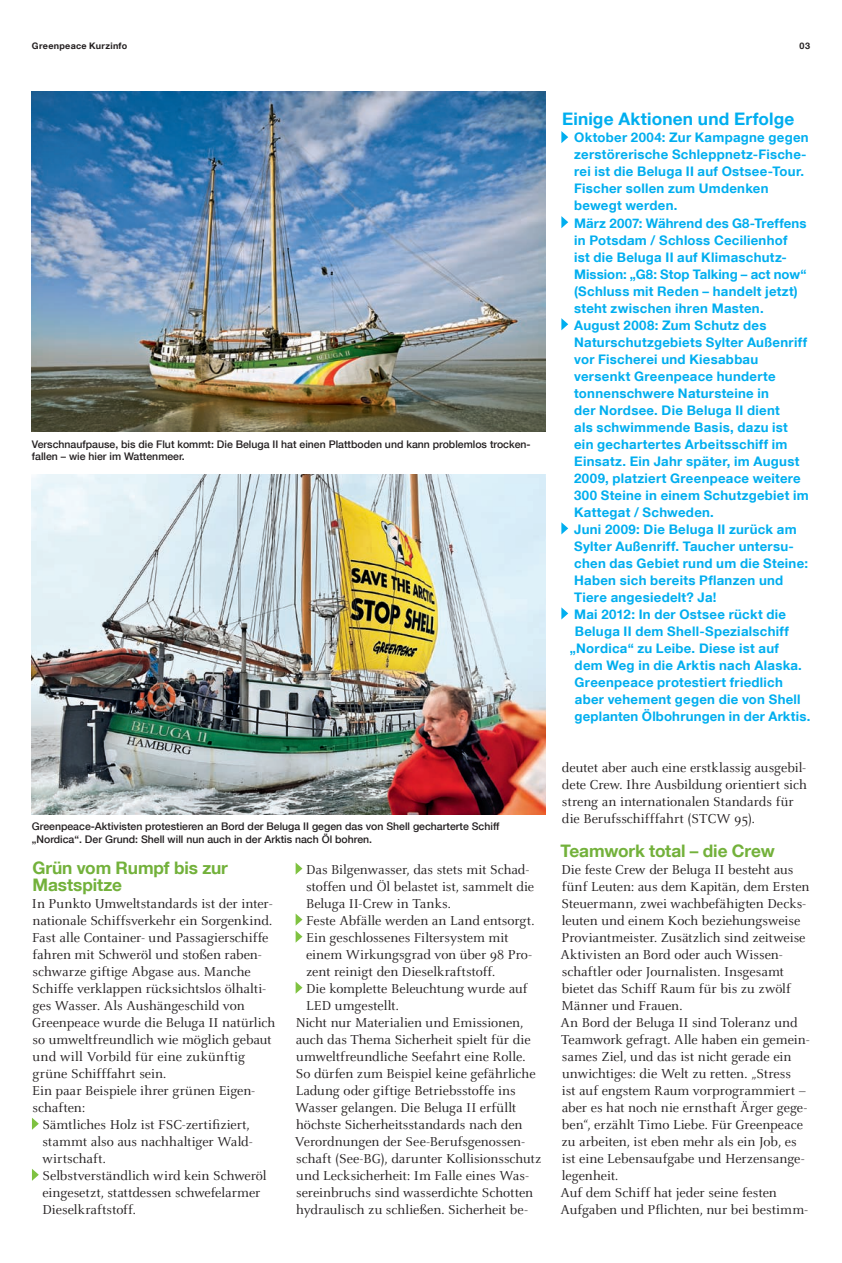
<style>
.page{position:relative;width:842px;height:1263px;background:#fff}
.page>*{position:absolute;margin:0;border:0;box-sizing:border-box;transform-origin:0 0}
.t1{font:700 17.25px/17px "Helvetica Neue LT Com";letter-spacing:-.005em;color:#73b13b}
.t2{font:700 17.25px "Helvetica Neue LT Com";letter-spacing:.01em;color:#00aeef}
.t3{font:14.25px/17px "Celeste";letter-spacing:-.005em;color:#231f20}
.t4{font:14.25px "Celeste";letter-spacing:.015em;color:#231f20}
.t5{font:700 13.2px "Helvetica Neue LT Com";letter-spacing:.02em;color:#00aeef}
.t6{font:700 13.2px "Helvetica Neue LT Com";color:#00aeef}
.t7{font:500 10.5px/12.8px "Helvetica Neue LT Com";color:#231f20}
.t8{font:700 9px "Helvetica Neue LT Com";letter-spacing:.035em;color:#231f20}
</style>
<div class="page">
<svg style="left:32px;top:1118px;width:7px;height:12px"></svg>
<svg style="left:32px;top:1169px;width:7px;height:12px"></svg>
<svg style="left:296px;top:863px;width:6px;height:11px"></svg>
<svg style="left:296px;top:914px;width:6px;height:29px"></svg>
<svg style="left:296px;top:982px;width:6px;height:12px"></svg>
<svg style="left:561px;top:131px;width:7px;height:12px"></svg>
<svg style="left:561px;top:216px;width:7px;height:12px"></svg>
<svg style="left:561px;top:318px;width:7px;height:12px"></svg>
<svg style="left:561px;top:522px;width:7px;height:12px"></svg>
<svg style="left:561px;top:607px;width:7px;height:12px"></svg>
<img style="left:32px;top:91px;width:513px;height:341px">
<img style="left:32px;top:474px;width:513px;height:340px">
<p class="t8" style="left:32px;top:40px;width:97px">Greenpeace Kurzinfo</p>
<p class="t8" style="left:799px;top:40px;width:12px">03</p>
<p class="t7" style="left:32px;top:437px;width:500px">Verschnaufpause, bis die Flut kommt: Die Beluga II hat einen Plattboden und kann problemlos trocken&shy;fallen – wie hier im Wattenmeer.</p>
<p class="t7" style="left:32px;top:820px;width:469px">Greenpeace-Aktivisten protestieren an Bord der Beluga II gegen das von Shell gecharterte Schiff „Nordica“. Der Grund: Shell will nun auch in der Arktis nach Öl bohren.</p>
<p class="t1" style="left:32px;top:859px;width:197px">Grün vom Rumpf bis zur<br>Mastspitze</p>
<p class="t3" style="left:32px;top:895px;width:242px">In Punkto Umweltstandards ist der inter-</p>
<p class="t3" style="left:33px;top:912px;width:241px">nationale Schiffsverkehr ein Sorgenkind.</p>
<p class="t3" style="left:32px;top:929px;width:238px">Fast alle Container- und Passagierschiffe</p>
<p class="t3" style="left:32px;top:946px;width:231px">fahren mit Schweröl und stoßen raben-</p>
<p class="t3" style="left:33px;top:963px;width:220px">schwarze giftige Abgase aus. Manche</p>
<p class="t3" style="left:32px;top:980px;width:235px">Schiffe verklappen rücksichtslos ölhalti-</p>
<p class="t3" style="left:33px;top:997px;width:214px">ges Wasser. Als Aushängeschild von</p>
<p class="t3" style="left:32px;top:1015px;width:244px">Greenpeace wurde die Beluga II natürlich</p>
<p class="t3" style="left:33px;top:1032px;width:241px">so umweltfreundlich wie möglich gebaut</p>
<p class="t4" style="left:33px;top:1049px;width:214px">und will Vorbild für eine zukünftig</p>
<p class="t3" style="left:33px;top:1066px;width:135px">grüne Schifffahrt sein.</p>
<p class="t3" style="left:32px;top:1083px;width:224px">Ein paar Beispiele ihrer grünen Eigen-</p>
<p class="t3" style="left:33px;top:1100px;width:54px">schaften:</p>
<p class="t3" style="left:42px;top:1117px;width:209px">Sämtliches Holz ist FSC-zertifiziert,</p>
<p class="t3" style="left:42px;top:1134px;width:211px">stammt also aus nachhaltiger Wald-</p>
<p class="t3" style="left:42px;top:1151px;width:65px">wirtschaft.</p>
<p class="t3" style="left:42px;top:1168px;width:226px">Selbstverständlich wird kein Schweröl</p>
<p class="t3" style="left:42px;top:1185px;width:220px">eingesetzt, stattdessen schwefelarmer</p>
<p class="t3" style="left:42px;top:1202px;width:95px">Dieselkraftstoff.</p>
<p class="t3" style="left:306px;top:861px;width:224px">Das Bilgenwasser, das stets mit Schad-</p>
<p class="t3" style="left:306px;top:878px;width:230px">stoffen und Öl belastet ist, sammelt die</p>
<p class="t3" style="left:306px;top:895px;width:146px">Beluga II-Crew in Tanks.</p>
<p class="t3" style="left:306px;top:912px;width:230px">Feste Abfälle werden an Land entsorgt.</p>
<p class="t3" style="left:306px;top:929px;width:204px">Ein geschlossenes Filtersystem mit</p>
<p class="t3" style="left:306px;top:946px;width:227px">einem Wirkungsgrad von über 98 Pro-</p>
<p class="t3" style="left:306px;top:963px;width:191px">zent reinigt den Dieselkraftstoff.</p>
<p class="t3" style="left:306px;top:980px;width:223px">Die komplette Beleuchtung wurde auf</p>
<p class="t3" style="left:306px;top:997px;width:94px">LED umgestellt.</p>
<p class="t3" style="left:296px;top:1014px;width:229px">Nicht nur Materialien und Emissionen,</p>
<p class="t3" style="left:296px;top:1031px;width:236px">auch das Thema Sicherheit spielt für die</p>
<p class="t3" style="left:296px;top:1048px;width:231px">umweltfreundliche Seefahrt eine Rolle.</p>
<p class="t3" style="left:296px;top:1066px;width:241px">So dürfen zum Beispiel keine gefährliche</p>
<p class="t3" style="left:296px;top:1083px;width:221px">Ladung oder giftige Betriebsstoffe ins</p>
<p class="t3" style="left:295px;top:1100px;width:223px">Wasser gelangen. Die Beluga II erfüllt</p>
<p class="t3" style="left:296px;top:1117px;width:228px">höchste Sicherheitsstandards nach den</p>
<p class="t3" style="left:295px;top:1134px;width:231px">Verordnungen der See-Berufsgenossen-</p>
<p class="t3" style="left:296px;top:1151px;width:247px">schaft (See-BG), darunter Kollisionsschutz</p>
<p class="t3" style="left:296px;top:1168px;width:234px">und Lecksicherheit: Im Falle eines Was-</p>
<p class="t3" style="left:296px;top:1185px;width:239px">sereinbruchs sind wasserdichte Schotten</p>
<p class="t3" style="left:296px;top:1202px;width:233px">hydraulisch zu schließen. Sicherheit be-</p>
<p class="t2" style="left:562px;top:108px;width:234px">Einige Aktionen und Erfolge</p>
<p class="t5" style="left:574px;top:129px;width:236px">Oktober 2004: Zur Kampagne gegen</p>
<p class="t5" style="left:574px;top:146px;width:234px">zerstörerische Schleppnetz-Fische-</p>
<p class="t5" style="left:574px;top:163px;width:232px">rei ist die Beluga II auf Ostsee-Tour.</p>
<p class="t5" style="left:574px;top:180px;width:196px">Fischer sollen zum Umdenken</p>
<p class="t5" style="left:574px;top:197px;width:105px">bewegt werden.</p>
<p class="t5" style="left:574px;top:214px;width:234px">März 2007: Während des G8-Treffens</p>
<p class="t5" style="left:574px;top:231px;width:215px">in Potsdam / Schloss Cecilienhof</p>
<p class="t5" style="left:574px;top:248px;width:214px">ist die Beluga II auf Klimaschutz-</p>
<p class="t6" style="left:574px;top:265px;width:234px">Mission: „G8: Stop Talking – act now“</p>
<p class="t5" style="left:574px;top:282px;width:225px">(Schluss mit Reden – handelt jetzt)</p>
<p class="t5" style="left:574px;top:299px;width:191px">steht zwischen ihren Masten.</p>
<p class="t5" style="left:574px;top:316px;width:194px">August 2008: Zum Schutz des</p>
<p class="t5" style="left:574px;top:333px;width:234px">Naturschutzgebiets Sylter Außenriff</p>
<p class="t5" style="left:574px;top:350px;width:186px">vor Fischerei und Kiesabbau</p>
<p class="t5" style="left:574px;top:367px;width:203px">versenkt Greenpeace hunderte</p>
<p class="t5" style="left:574px;top:384px;width:196px">tonnenschwere Natursteine in</p>
<p class="t5" style="left:574px;top:401px;width:207px">der Nordsee. Die Beluga II dient</p>
<p class="t5" style="left:574px;top:418px;width:215px">als schwimmende Basis, dazu ist</p>
<p class="t5" style="left:574px;top:435px;width:215px">ein gechartertes Arbeitsschiff im</p>
<p class="t5" style="left:574px;top:452px;width:227px">Einsatz. Ein Jahr später, im August</p>
<p class="t5" style="left:574px;top:469px;width:228px">2009, platziert Greenpeace weitere</p>
<p class="t5" style="left:574px;top:486px;width:236px">300 Steine in einem Schutzgebiet im</p>
<p class="t5" style="left:574px;top:504px;width:141px">Kattegat / Schweden.</p>
<p class="t5" style="left:574px;top:521px;width:224px">Juni 2009: Die Beluga II zurück am</p>
<p class="t5" style="left:574px;top:538px;width:221px">Sylter Außenriff. Taucher untersu-</p>
<p class="t5" style="left:574px;top:555px;width:235px">chen das Gebiet rund um die Steine:</p>
<p class="t5" style="left:574px;top:572px;width:211px">Haben sich bereits Pflanzen und</p>
<p class="t5" style="left:574px;top:589px;width:144px">Tiere angesiedelt? Ja!</p>
<p class="t5" style="left:574px;top:606px;width:213px">Mai 2012: In der Ostsee rückt die</p>
<p class="t5" style="left:575px;top:623px;width:216px">Beluga II dem Shell-Spezialschiff</p>
<p class="t5" style="left:570px;top:640px;width:211px">„Nordica“ zu Leibe. Diese ist auf</p>
<p class="t5" style="left:575px;top:657px;width:229px">dem Weg in die Arktis nach Alaska.</p>
<p class="t5" style="left:574px;top:674px;width:210px">Greenpeace protestiert friedlich</p>
<p class="t5" style="left:575px;top:691px;width:227px">aber vehement gegen die von Shell</p>
<p class="t5" style="left:574px;top:708px;width:237px">geplanten Ölbohrungen in der Arktis.</p>
<p class="t3" style="left:562px;top:759px;width:246px">deutet aber auch eine erstklassig ausgebil&shy;dete Crew. Ihre Ausbildung orientiert sich streng an internationalen Standards für die Berufsschifffahrt (STCW 95).</p>
<p class="t1" style="left:560px;top:842px;width:216px">Teamwork total – die Crew</p>
<p class="t3" style="left:560px;top:861px;width:251px">Die feste Crew der Beluga II besteht aus fünf Leuten: aus dem Kapitän, dem Ersten Steuermann, zwei wachbefähigten Decks&shy;leuten und einem Koch beziehungsweise Proviantmeister. Zusätzlich sind zeitweise Aktivisten an Bord oder auch Wissen&shy;schaftler oder Journalisten. Insgesamt bietet das Schiff Raum für bis zu zwölf Männer und Frauen.<br>An Bord der Beluga II sind Toleranz und Teamwork gefragt. Alle haben ein gemein&shy;sames Ziel, und das ist nicht gerade ein unwichtiges: die Welt zu retten. „Stress<br>ist auf engstem Raum vorprogrammiert – aber es hat noch nie ernsthaft Ärger gege&shy;ben“, erzählt Timo Liebe. Für Greenpeace zu arbeiten, ist eben mehr als ein Job, es ist eine Lebensaufgabe und Herzensange&shy;legenheit.<br>Auf dem Schiff hat jeder seine festen Aufgaben und Pflichten, nur bei bestimm-</p>
</div>
